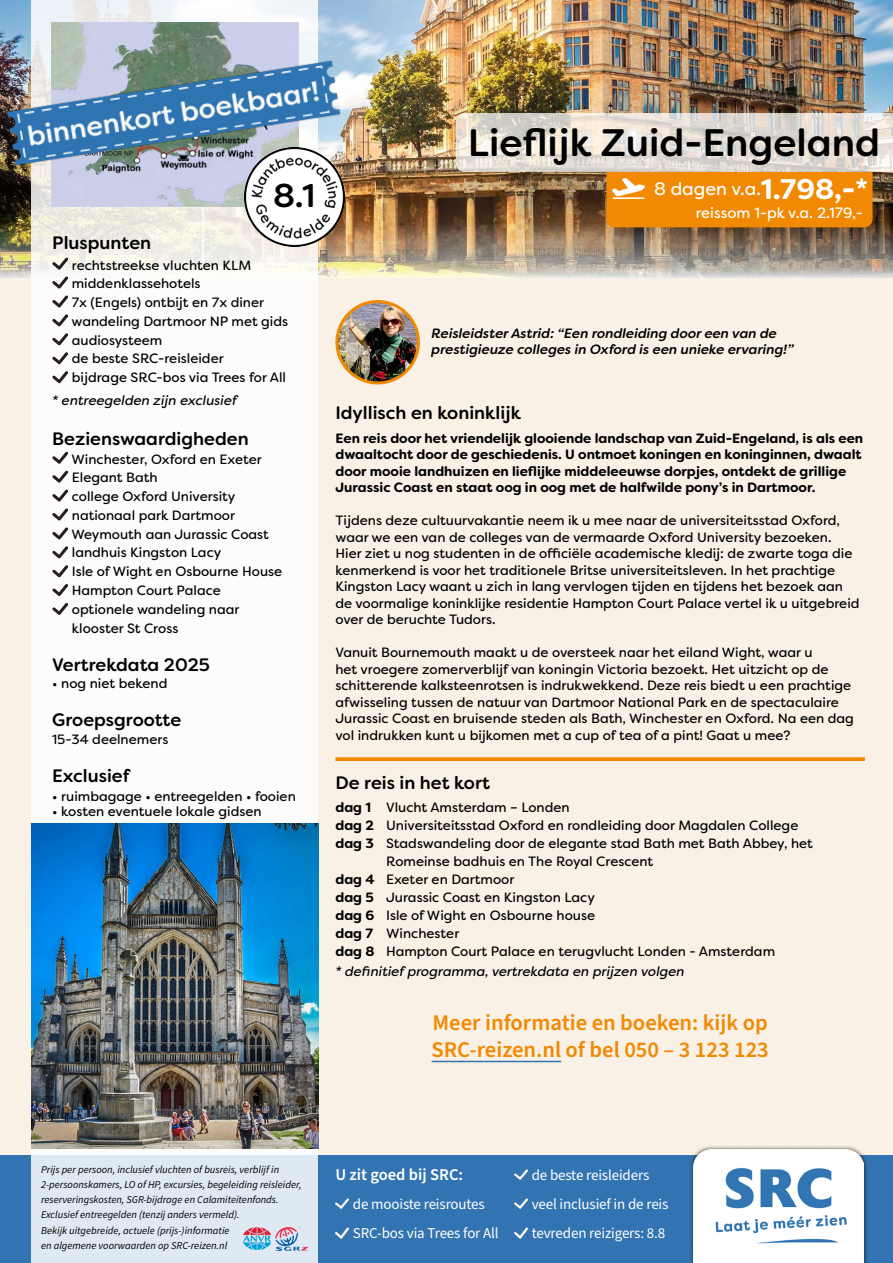
<style>
.page{position:relative;width:893px;height:1263px;background:#fff}
.page>*{position:absolute;margin:0;border:0;box-sizing:border-box;transform-origin:0 0}
.t1{font:500 38.25px "Filson Soft";color:#000}
.t2{font:500 33px "Filson Soft";color:#000}
.t3{font:700 28.5px "Filson Soft";color:#fff}
.t4{font:600 22.5px "Source Sans Pro";color:#f18903}
.t5{font:500 18px "Filson Soft";color:#000}
.t6{font:18px "Filson Soft";color:#fff}
.t7{font:600 16.5px "Source Sans Pro";color:#fff}
.t8{font:15px "Source Sans Pro";letter-spacing:-.01em;color:#fff}
.t9{font:15px "Filson Soft";color:#fff}
.t10{font:13.5px/16.5px "Filson Soft";color:#000}
.t11{font:700 13.5px/16.5px "Filson Soft";color:#000}
.t12{font:italic 500 13.5px "Filson Soft";color:#000}
.t13{font:italic 13.5px "Filson Soft";color:#000}
.t14{font:italic 10.5px/15px "Source Sans Variable";color:#000}
</style>
<div class="page">
<img style="left:0;top:0;width:893px;height:278px">
<div style="left:0;top:279px;width:893px;height:876px;background:#f9f1e5"></div>
<div style="left:0;top:1155px;width:893px;height:108px;background:#3274b1"></div>
<div style="left:689px;top:1145px;width:179px;height:118px;background:#000;opacity:.7"></div>
<img style="left:693px;top:1149px;width:171px;height:114px">
<svg style="left:32px;top:0;width:286px;height:1263px;background:#f7f7f7"></svg>
<img style="left:243px;top:1228px;width:27px;height:22px">
<img style="left:275px;top:1228px;width:32px;height:22px">
<svg style="left:515px;top:1228px;width:12px;height:10px"></svg>
<svg style="left:515px;top:1199px;width:12px;height:10px"></svg>
<svg style="left:515px;top:1169px;width:12px;height:10px"></svg>
<svg style="left:335px;top:1228px;width:13px;height:10px"></svg>
<svg style="left:335px;top:1199px;width:13px;height:10px"></svg>
<hr style="left:432px;top:1061px;width:129px;height:1px;background:#3274b1">
<svg style="left:335px;top:757px;width:530px;height:4px;background:#f18f12"></svg>
<img style="left:337px;top:301px;width:81px;height:82px;border-radius:41px">
<div style="left:335px;top:300px;width:85px;height:84px;border:3px solid #f18903;border-radius:50%"></div>
<img style="left:32px;top:824px;width:286px;height:324px">
<svg style="left:52px;top:603px;width:16px;height:12px"></svg>
<svg style="left:52px;top:584px;width:16px;height:12px"></svg>
<svg style="left:52px;top:565px;width:16px;height:12px"></svg>
<svg style="left:52px;top:546px;width:16px;height:12px"></svg>
<svg style="left:52px;top:527px;width:16px;height:12px"></svg>
<svg style="left:52px;top:508px;width:16px;height:12px"></svg>
<svg style="left:52px;top:490px;width:16px;height:11px"></svg>
<svg style="left:52px;top:470px;width:16px;height:13px"></svg>
<svg style="left:52px;top:452px;width:16px;height:11px"></svg>
<svg style="left:52px;top:371px;width:16px;height:12px"></svg>
<svg style="left:52px;top:352px;width:16px;height:12px"></svg>
<svg style="left:52px;top:333px;width:16px;height:12px"></svg>
<svg style="left:52px;top:314px;width:16px;height:12px"></svg>
<svg style="left:52px;top:296px;width:16px;height:11px"></svg>
<svg style="left:52px;top:276px;width:16px;height:13px"></svg>
<svg style="left:52px;top:258px;width:16px;height:11px"></svg>
<img style="left:51px;top:22px;width:247px;height:185px">
<img style="left:244px;top:178px;width:100px;height:69px">
<svg style="left:456px;top:113px;width:437px;height:114px;background:#d2ab7a"></svg>
<img style="left:2px;top:51px;width:348px;height:127px">
<p class="t5" style="left:52px;top:231px;width:100px">Pluspunten</p>
<p class="t2" style="left:273px;top:174px;width:44px">8.1</p>
<p class="t10" style="left:72px;top:257px;width:181px">rechtstreekse vluchten KLM</p>
<p class="t10" style="left:72px;top:275px;width:130px">middenklassehotels</p>
<p class="t10" style="left:72px;top:294px;width:194px">7x (Engels) ontbijt en 7x diner</p>
<p class="t10" style="left:71px;top:313px;width:218px">wandeling Dartmoor NP met gids</p>
<p class="t10" style="left:72px;top:332px;width:92px">audiosysteem</p>
<p class="t10" style="left:72px;top:350px;width:153px">de beste SRC-reisleider</p>
<p class="t10" style="left:72px;top:369px;width:216px">bijdrage SRC-bos via Trees for All</p>
<p class="t13" style="left:52px;top:392px;width:186px">* entreegelden zijn exclusief</p>
<p class="t5" style="left:52px;top:427px;width:198px">Bezienswaardigheden</p>
<p class="t10" style="left:71px;top:451px;width:192px">Winchester, Oxford en Exeter</p>
<p class="t10" style="left:72px;top:469px;width:87px">Elegant Bath</p>
<p class="t10" style="left:72px;top:488px;width:165px">college Oxford University</p>
<p class="t10" style="left:72px;top:507px;width:165px">nationaal park Dartmoor</p>
<p class="t10" style="left:71px;top:526px;width:199px">Weymouth aan Jurassic Coast</p>
<p class="t10" style="left:72px;top:544px;width:151px">landhuis Kingston Lacy</p>
<p class="t10" style="left:72px;top:563px;width:212px">Isle of Wight en Osbourne House</p>
<p class="t10" style="left:72px;top:582px;width:150px">Hampton Court Palace</p>
<p class="t10" style="left:72px;top:601px;width:169px">optionele wandeling naar</p>
<p class="t10" style="left:72px;top:620px;width:108px">klooster St Cross</p>
<p class="t5" style="left:52px;top:653px;width:159px">Vertrekdata 2025</p>
<p class="t10" style="left:52px;top:675px;width:117px">• nog niet bekend</p>
<p class="t5" style="left:52px;top:708px;width:131px">Groepsgrootte</p>
<p class="t10" style="left:52px;top:731px;width:118px">15-34 deelnemers</p>
<p class="t5" style="left:52px;top:764px;width:79px">Exclusief</p>
<p class="t10" style="left:52px;top:788px;width:245px">• ruimbagage • entreegelden • fooien</p>
<p class="t10" style="left:52px;top:803px;width:211px">• kosten eventuele lokale gidsen</p>
<p class="t1" style="left:468px;top:118px;width:414px">Lieflijk Zuid-Engeland</p>
<p class="t6" style="left:654px;top:177px;width:109px">8 dagen v.a.</p>
<p class="t3" style="left:761px;top:170px;width:109px">1.798,-*</p>
<p class="t9" style="left:696px;top:203px;width:168px">reissom 1-pk v.a. 2.179,-</p>
<p class="t12" style="left:432px;top:324px;width:347px">Reisleidster Astrid: “Een rondleiding door een van de</p>
<p class="t12" style="left:432px;top:341px;width:364px">prestigieuze colleges in Oxford is een unieke ervaring!”</p>
<p class="t5" style="left:335px;top:401px;width:187px">Idyllisch en koninklijk</p>
<p class="t11" style="left:335px;top:430px;width:529px">Een reis door het vriendelijk glooiende landschap van Zuid-Engeland, is als een dwaaltocht door de geschiedenis. U ontmoet koningen en koninginnen, dwaalt door mooie landhuizen en lieflijke middeleeuwse dorpjes, ontdekt de grillige Jurassic Coast en staat oog in oog met de halfwilde pony’s in Dartmoor.</p>
<p class="t10" style="left:335px;top:512px;width:526px">Tijdens deze cultuurvakantie neem ik u mee naar de universiteitsstad Oxford, waar we een van de colleges van de vermaarde Oxford University bezoeken.<br>Hier ziet u nog studenten in de officiële academische kledij: de zwarte toga die kenmerkend is voor het traditionele Britse universiteitsleven. In het prachtige Kingston Lacy waant u zich in lang vervlogen tijden en tijdens het bezoek aan de voormalige koninklijke residentie Hampton Court Palace vertel ik u uitgebreid over de beruchte Tudors.</p>
<p class="t10" style="left:335px;top:644px;width:520px">Vanuit Bournemouth maakt u de oversteek naar het eiland Wight, waar u<br>het vroegere zomerverblijf van koningin Victoria bezoekt. Het uitzicht op de schitterende kalksteenrotsen is indrukwekkend. Deze reis biedt u een prachtige afwisseling tussen de natuur van Dartmoor National Park en de spectaculaire Jurassic Coast en bruisende steden als Bath, Winchester en Oxford. Na een dag vol indrukken kunt u bijkomen met a cup of tea of a pint! Gaat u mee?</p>
<p class="t5" style="left:335px;top:771px;width:156px">De reis in het kort</p>
<p class="t11" style="left:335px;top:799px;width:37px">dag 1</p>
<p class="t11" style="left:335px;top:817px;width:40px">dag 2</p>
<p class="t11" style="left:335px;top:835px;width:40px">dag 3</p>
<p class="t11" style="left:335px;top:871px;width:41px">dag 4</p>
<p class="t11" style="left:335px;top:889px;width:40px">dag 5</p>
<p class="t11" style="left:335px;top:907px;width:40px">dag 6</p>
<p class="t11" style="left:335px;top:925px;width:39px">dag 7</p>
<p class="t11" style="left:335px;top:943px;width:41px">dag 8</p>
<p class="t10" style="left:386px;top:799px;width:185px">Vlucht Amsterdam – Londen</p>
<p class="t10" style="left:386px;top:817px;width:414px">Universiteitsstad Oxford en rondleiding door Magdalen College</p>
<p class="t10" style="left:386px;top:834px;width:428px;line-height:18px">Stadswandeling door de elegante stad Bath met Bath Abbey, het<br>Romeinse badhuis en The Royal Crescent</p>
<p class="t10" style="left:386px;top:871px;width:130px">Exeter en Dartmoor</p>
<p class="t10" style="left:386px;top:889px;width:210px">Jurassic Coast en Kingston Lacy</p>
<p class="t10" style="left:386px;top:907px;width:210px">Isle of Wight en Osbourne house</p>
<p class="t10" style="left:386px;top:925px;width:75px">Winchester</p>
<p class="t10" style="left:386px;top:943px;width:391px">Hampton Court Palace en terugvlucht Londen - Amsterdam</p>
<p class="t13" style="left:335px;top:962px;width:351px">* definitief programma, vertrekdata en prijzen volgen</p>
<p class="t4" style="left:433px;top:1007px;width:337px">Meer informatie en boeken: kijk op</p>
<p class="t4" style="left:432px;top:1034px;width:339px">SRC-reizen.nl of bel 050 – 3 123 123</p>
<p class="t14" style="left:41px;top:1162px;width:262px">Prijs per persoon, inclusief vluchten of busreis, verblijf in 2-persoonskamers, LO of HP, excursies, begeleiding reisleider, reserveringskosten, SGR-bijdrage en Calamiteitenfonds.<br>Exclusief entreegelden (tenzij anders vermeld).</p>
<p class="t14" style="left:41px;top:1222px;width:190px">Bekijk uitgebreide, actuele (prijs-)informatie</p>
<p class="t14" style="left:41px;top:1237px;width:188px">en algemene voorwaarden op SRC-reizen.nl</p>
<p class="t7" style="left:335px;top:1163px;width:129px">U zit goed bij SRC:</p>
<p class="t8" style="left:532px;top:1164px;width:119px">de beste reisleiders</p>
<p class="t8" style="left:353px;top:1194px;width:133px">de mooiste reisroutes</p>
<p class="t8" style="left:532px;top:1194px;width:138px">veel inclusief in de reis</p>
<p class="t8" style="left:353px;top:1223px;width:147px">SRC-bos via Trees for All</p>
<p class="t8" style="left:532px;top:1223px;width:135px">tevreden reizigers: 8.8</p>
</div>
